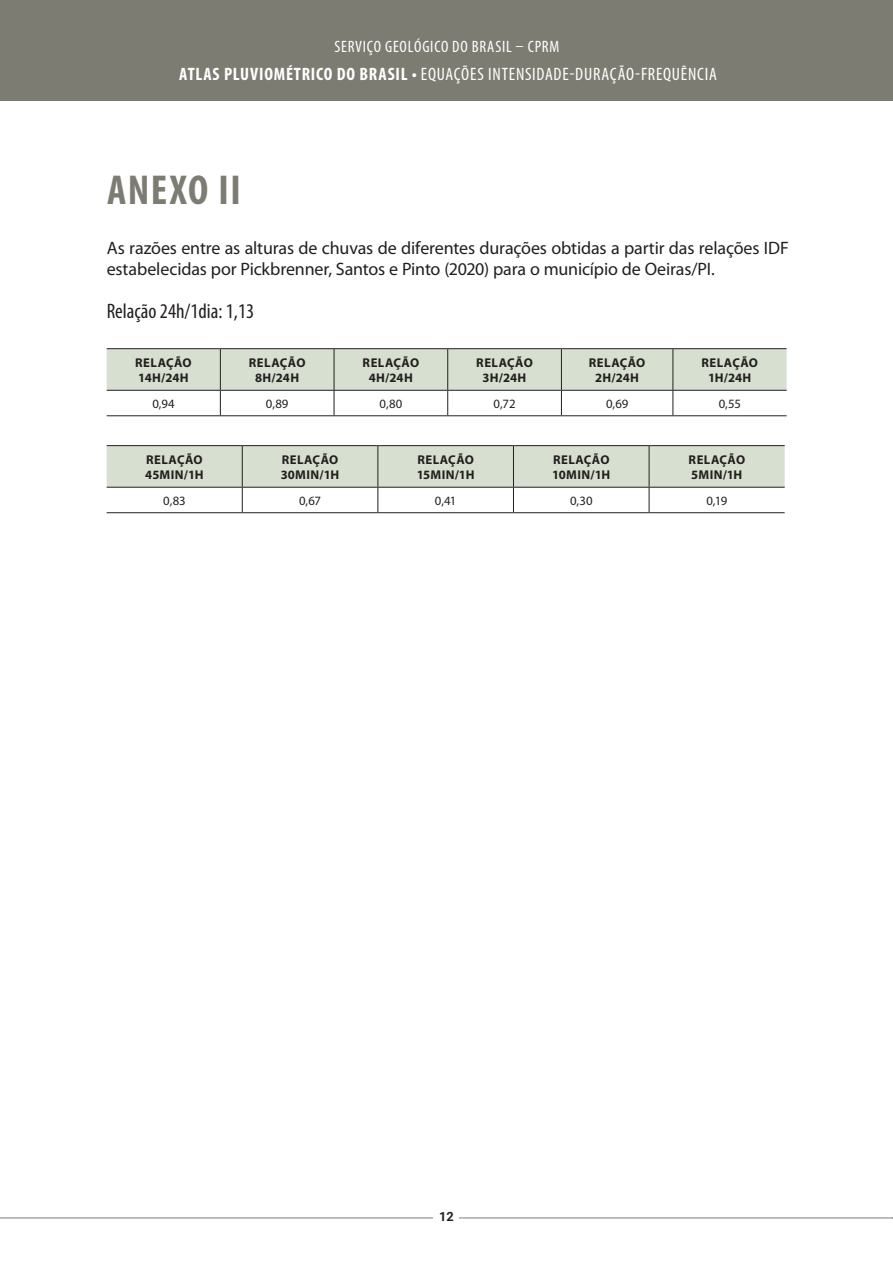
<style>
.page{position:relative;width:893px;height:1263px;background:#fff}
.page>*{position:absolute;margin:0;border:0;box-sizing:border-box;transform-origin:0 0}
.t1{font:700 condensed 42px "Myriad Pro";letter-spacing:.035em;color:#7d7c73}
.Legenda_Anexo{font:condensed 21px "Myriad Pro";color:#231f20}
.CORPO_TEXTO{font:18px/21px "Myriad Pro";letter-spacing:-.01em;color:#231f20}
.t2{font:condensed 18px "Myriad Pro";letter-spacing:.04em;color:#fff}
.t3{font:condensed 16.5px "Myriad Pro";letter-spacing:.045em;color:#fff}
.Tabela_Cabeçalho{font:700 12.75px "Myriad Pro";letter-spacing:.025em;color:#231f20}
.Tabela_Corpo{font:12.75px "Myriad Pro";letter-spacing:-.005em;color:#231f20}
.t4{font:700 12.75px "Roboto";color:#231f20}
.s1{font-weight:700}
</style>
<div class="page">
<div style="left:0;top:0;width:893px;height:100px;background:#7d7c73"></div>
<hr style="left:0;top:1217px;width:893px;height:1px;background:#7d7c73">
<div style="left:433px;top:1205px;width:26px;height:23px;background:#fff"></div>
<hr style="left:107px;top:415px;width:113px;height:1px;background:#231f20">
<hr style="left:220px;top:415px;width:114px;height:1px;background:#231f20">
<hr style="left:334px;top:415px;width:114px;height:1px;background:#231f20">
<hr style="left:448px;top:415px;width:113px;height:1px;background:#231f20">
<hr style="left:561px;top:415px;width:112px;height:1px;background:#231f20">
<hr style="left:673px;top:415px;width:114px;height:1px;background:#231f20">
<hr style="left:107px;top:348px;width:113px;height:1px;background:#231f20">
<hr style="left:220px;top:348px;width:114px;height:1px;background:#231f20">
<hr style="left:334px;top:348px;width:114px;height:1px;background:#231f20">
<hr style="left:448px;top:348px;width:113px;height:1px;background:#231f20">
<hr style="left:561px;top:348px;width:112px;height:1px;background:#231f20">
<hr style="left:673px;top:348px;width:114px;height:1px;background:#231f20">
<svg style="left:107px;top:349px;width:680px;height:66px"></svg>
<hr style="left:107px;top:512px;width:135px;height:1px;background:#231f20">
<hr style="left:242px;top:512px;width:136px;height:1px;background:#231f20">
<hr style="left:378px;top:512px;width:135px;height:1px;background:#231f20">
<hr style="left:513px;top:512px;width:136px;height:1px;background:#231f20">
<hr style="left:649px;top:512px;width:136px;height:1px;background:#231f20">
<hr style="left:107px;top:445px;width:135px;height:1px;background:#231f20">
<hr style="left:242px;top:445px;width:136px;height:1px;background:#231f20">
<hr style="left:378px;top:445px;width:135px;height:1px;background:#231f20">
<hr style="left:513px;top:445px;width:136px;height:1px;background:#231f20">
<hr style="left:649px;top:445px;width:136px;height:1px;background:#231f20">
<svg style="left:107px;top:446px;width:678px;height:66px"></svg>
<p class="t3" style="left:334px;top:36px;width:226px">SERVIÇO GEOLÓGICO DO BRASIL – CPRM</p>
<h3 class="t2" style="left:179px;top:63px;width:539px"><span class="s1">ATLAS PLUVIOMÉTRICO DO BRASIL •</span> EQUAÇÕES INTENSIDADE-DURAÇÃO-FREQUÊNCIA</h3>
<p class="t1" style="left:107px;top:163px;width:135px">ANEXO II</p>
<p class="CORPO_TEXTO" style="left:107px;top:237px;width:684px">As razões entre as alturas de chuvas de diferentes durações obtidas a partir das relações IDF estabelecidas por Pickbrenner, Santos e Pinto (2020) para o município de Oeiras/PI.</p>
<p class="Legenda_Anexo" style="left:107px;top:299px;width:149px">Relação 24h/1dia: 1,13</p>
<p class="Tabela_Cabeçalho" style="left:135px;top:354px;width:58px">RELAÇÃO</p>
<p class="Tabela_Cabeçalho" style="left:138px;top:369px;width:52px">14H/24H</p>
<p class="Tabela_Cabeçalho" style="left:249px;top:354px;width:58px">RELAÇÃO</p>
<p class="Tabela_Cabeçalho" style="left:255px;top:369px;width:46px">8H/24H</p>
<p class="Tabela_Cabeçalho" style="left:363px;top:354px;width:58px">RELAÇÃO</p>
<p class="Tabela_Cabeçalho" style="left:369px;top:369px;width:46px">4H/24H</p>
<p class="Tabela_Cabeçalho" style="left:476px;top:354px;width:58px">RELAÇÃO</p>
<p class="Tabela_Cabeçalho" style="left:483px;top:369px;width:45px">3H/24H</p>
<p class="Tabela_Cabeçalho" style="left:589px;top:354px;width:58px">RELAÇÃO</p>
<p class="Tabela_Cabeçalho" style="left:595px;top:369px;width:45px">2H/24H</p>
<p class="Tabela_Cabeçalho" style="left:701px;top:354px;width:58px">RELAÇÃO</p>
<p class="Tabela_Cabeçalho" style="left:708px;top:369px;width:45px">1H/24H</p>
<p class="Tabela_Corpo" style="left:152px;top:396px;width:24px">0,94</p>
<p class="Tabela_Corpo" style="left:266px;top:396px;width:24px">0,89</p>
<p class="Tabela_Corpo" style="left:380px;top:396px;width:24px">0,80</p>
<p class="Tabela_Corpo" style="left:493px;top:396px;width:24px">0,72</p>
<p class="Tabela_Corpo" style="left:606px;top:396px;width:24px">0,69</p>
<p class="Tabela_Corpo" style="left:719px;top:396px;width:24px">0,55</p>
<p class="Tabela_Cabeçalho" style="left:146px;top:451px;width:58px">RELAÇÃO</p>
<p class="Tabela_Cabeçalho" style="left:145px;top:466px;width:60px">45MIN/1H</p>
<p class="Tabela_Cabeçalho" style="left:282px;top:451px;width:58px">RELAÇÃO</p>
<p class="Tabela_Cabeçalho" style="left:281px;top:466px;width:60px">30MIN/1H</p>
<p class="Tabela_Cabeçalho" style="left:417px;top:451px;width:58px">RELAÇÃO</p>
<p class="Tabela_Cabeçalho" style="left:417px;top:466px;width:59px">15MIN/1H</p>
<p class="Tabela_Cabeçalho" style="left:553px;top:451px;width:58px">RELAÇÃO</p>
<p class="Tabela_Cabeçalho" style="left:552px;top:466px;width:59px">10MIN/1H</p>
<p class="Tabela_Cabeçalho" style="left:689px;top:451px;width:58px">RELAÇÃO</p>
<p class="Tabela_Cabeçalho" style="left:691px;top:466px;width:53px">5MIN/1H</p>
<p class="Tabela_Corpo" style="left:163px;top:493px;width:24px">0,83</p>
<p class="Tabela_Corpo" style="left:299px;top:493px;width:24px">0,67</p>
<p class="Tabela_Corpo" style="left:435px;top:493px;width:23px">0,41</p>
<p class="Tabela_Corpo" style="left:570px;top:493px;width:24px">0,30</p>
<p class="Tabela_Corpo" style="left:706px;top:493px;width:22px">0,19</p>
<p class="t4" style="left:439px;top:1208px;width:16px">12</p>
</div>
